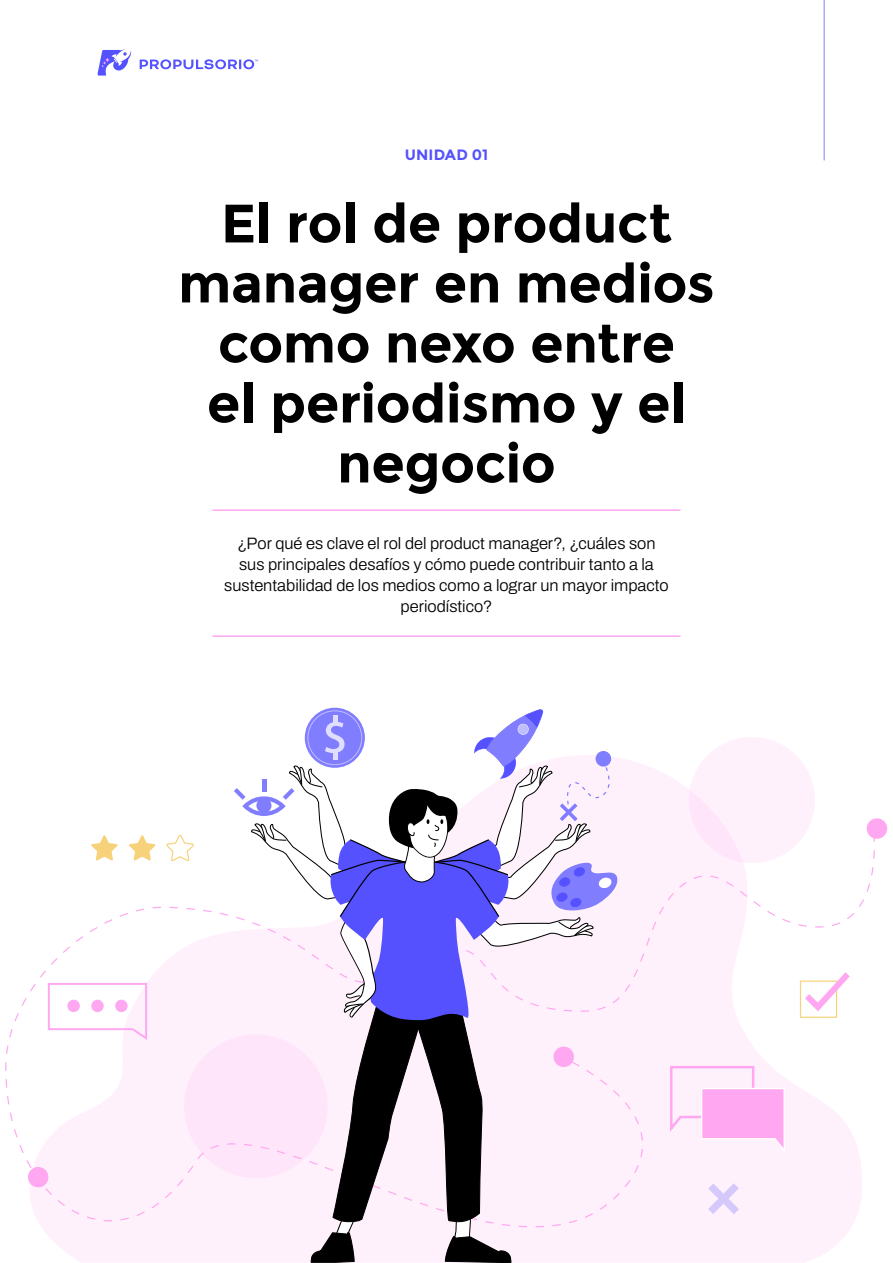
<style>
.page{position:relative;width:893px;height:1263px;background:#fff}
.page>*{position:absolute;margin:0;border:0;box-sizing:border-box;transform-origin:0 0}
.Apertura-Capitulo-Ni{font:700 54px/60px "Montserrat";letter-spacing:-.005em;color:#000;text-align:center}
.Apertura-Capitulo-Ba{font:300 16.5px/21px "Archivo";color:#000;text-align:center}
.Apertura-Capitulo-UN{font:700 15px "Montserrat";letter-spacing:.01em;color:#5551ff}
</style>
<div class="page">
<hr style="left:824px;top:0;width:1px;height:160px;background:#807dff">
<svg style="left:140px;top:59px;width:118px;height:10px"></svg>
<svg style="left:97px;top:49px;width:34px;height:27px"></svg>
<hr style="left:212px;top:635px;width:468px;height:2px;background:#ffa7f1">
<hr style="left:212px;top:509px;width:468px;height:2px;background:#ffa7f1">
<svg style="left:619px;top:758px;width:75px;height:66px;fill:#fff1fc"></svg>
<svg style="left:5px;top:824px;width:883px;height:439px"></svg>
<div style="left:867px;top:818px;width:20px;height:21px;background:#ffa7f1;border-radius:50%"></div>
<div style="left:28px;top:1167px;width:20px;height:20px;background:#ffa7f1;border-radius:50%"></div>
<div style="left:689px;top:737px;width:126px;height:126px;background:#fff1fc;border-radius:50%"></div>
<div style="left:184px;top:1034px;width:144px;height:144px;background:#ffe5fa;border-radius:50%"></div>
<svg style="left:234px;top:709px;width:385px;height:554px"></svg>
<svg style="left:700px;top:1175px;width:47px;height:47px"></svg>
<svg style="left:668px;top:1065px;width:118px;height:87px"></svg>
<svg style="left:47px;top:982px;width:102px;height:59px"></svg>
<div style="left:115px;top:1000px;width:13px;height:12px;background:#ffa7f1;border-radius:50%"></div>
<div style="left:91px;top:1000px;width:13px;height:12px;background:#ffa7f1;border-radius:50%"></div>
<div style="left:67px;top:1000px;width:13px;height:12px;background:#ffa7f1;border-radius:50%"></div>
<svg style="left:91px;top:835px;width:27px;height:26px"></svg>
<svg style="left:129px;top:835px;width:26px;height:26px"></svg>
<svg style="left:165px;top:834px;width:29px;height:40px"></svg>
<div style="left:800px;top:980px;width:37px;height:38px;border:1px solid #f8d27b"></div>
<svg style="left:799px;top:966px;width:57px;height:50px"></svg>
<p class="Apertura-Capitulo-UN" style="left:405px;top:145px;width:85px">UNIDAD 01</p>
<p class="Apertura-Capitulo-Ni" style="left:178px;top:194px;width:538px">El rol de product manager en medios como nexo entre<br>el periodismo y el negocio</p>
<p class="Apertura-Capitulo-Ba" style="left:224px;top:532px;width:446px">¿Por qué es clave el rol del product manager?, ¿cuáles son sus principales desafíos y cómo puede contribuir tanto a la sustentabilidad de los medios como a lograr un mayor impacto periodístico?</p>
</div>
